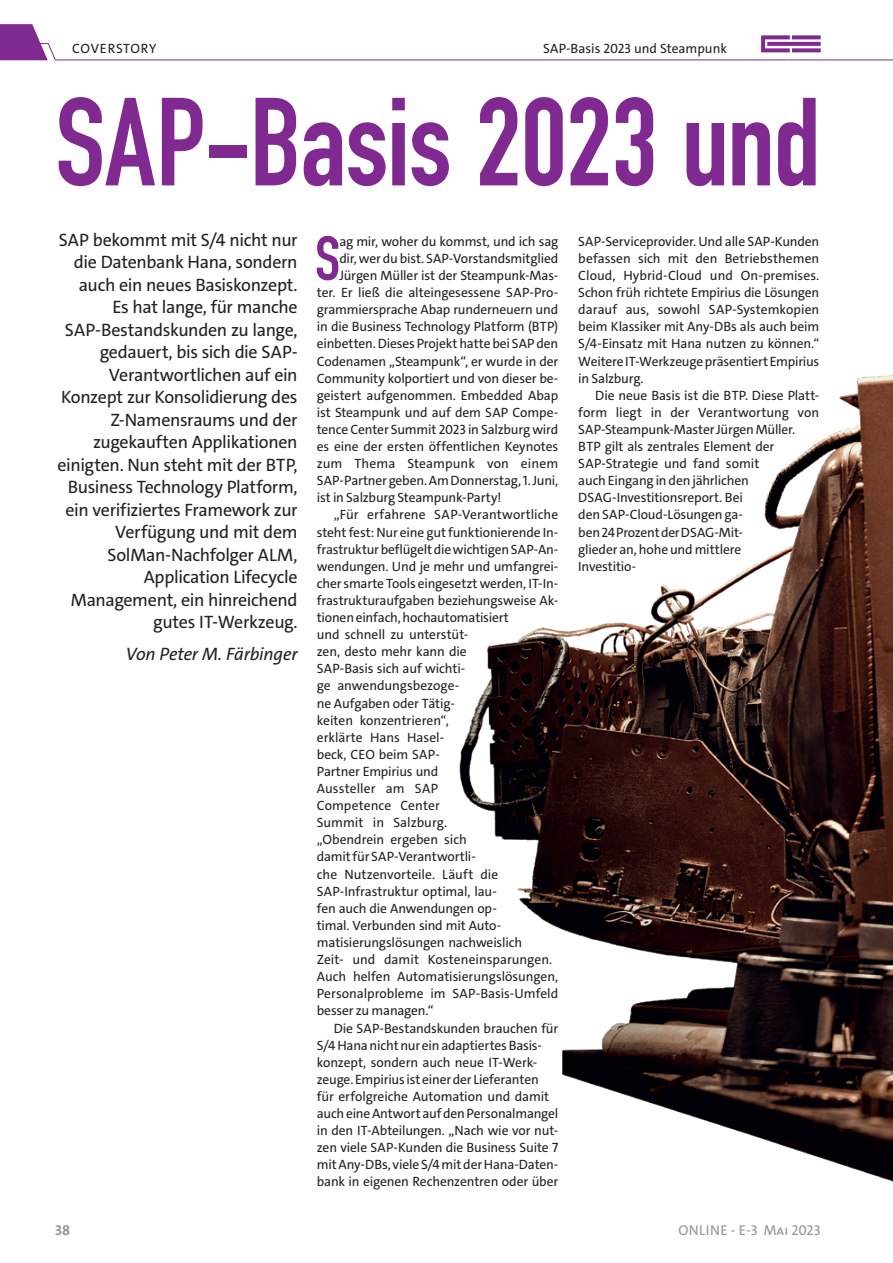
<style>
.page{position:relative;width:893px;height:1263px;background:#fff}
.page>*{position:absolute;margin:0;border:0;box-sizing:border-box;transform-origin:0 0}
.t1{font:700 123px "DIN Condensed";letter-spacing:-.005em;color:#802990}
.t2{font:700 61.5px "DIN Condensed";color:#802990}
.t3{font:18px/22.5px "The Sans";letter-spacing:-.02em;color:#231f20;text-align:right}
.t4{font:italic 18px "The Sans";letter-spacing:-.015em;color:#231f20}
.t5{font:14.25px "The Sans";letter-spacing:.01em;color:#939598}
.t6{font:700 14.25px "The Sans";color:#939598}
.t7{font:13.5px/17.1px "The Sans";letter-spacing:-.01em;color:#231f20;text-align:justify}
.t8{font:13.5px "The Sans";letter-spacing:.04em;color:#231f20}
</style>
<div class="page">
<svg style="left:0;top:24px;width:455px;height:37px"></svg>
<img style="left:455px;top:35px;width:438px;height:1147px">
<p class="t8" style="left:72px;top:39px;width:86px">COVERSTORY</p>
<p class="t7" style="left:543px;top:40px;width:185px">SAP-Basis 2023 und Steampunk</p>
<h1 class="t1" style="left:55px;top:70px;width:767px">SAP-Basis 2023 und</h1>
<p class="t3" style="left:58px;top:229px;width:242px">SAP bekommt mit S/4 nicht nur die Datenbank Hana, sondern auch ein neues Basiskonzept.<br>Es hat lange, für manche<br>SAP-Bestandskunden zu lange, gedauert, bis sich die SAP-<br>Verantwortlichen auf ein<br>Konzept zur Konsolidierung des<br>Z-Namensraums und der zugekauften Applikationen einigten. Nun steht mit der BTP,<br>Business Technology Platform, ein verifiziertes Framework zur<br>Verfügung und mit dem<br>SolMan-Nachfolger ALM,<br>Application Lifecycle<br>Management, ein hinreichend gutes IT-Werkzeug.</p>
<h3 class="t4" style="left:126px;top:642px;width:173px">Von Peter M. Färbinger</h3>
<h2 class="t2" style="left:315px;top:222px;width:26px">S</h2>
<p class="t7" style="left:339px;top:233px;width:220px">ag mir, woher du kommst, und ich sag</p>
<p class="t7" style="left:339px;top:250px;width:220px">dir, wer du bist. SAP-Vorstandsmitglied</p>
<p class="t7" style="left:339px;top:267px;width:220px">Jürgen Müller ist der Steampunk-Mas-</p>
<p class="t7" style="left:317px;top:284px;width:243px">ter. Er ließ die alteingesessene SAP-Pro-</p>
<p class="t7" style="left:317px;top:301px;width:243px">grammiersprache Abap runderneuern und</p>
<p class="t7" style="left:317px;top:318px;width:243px">in die Business Technology Platform (BTP)</p>
<p class="t7" style="left:317px;top:335px;width:243px">einbetten. Dieses Projekt hatte bei SAP den</p>
<p class="t7" style="left:317px;top:352px;width:243px">Codenamen „Steampunk“, er wurde in der</p>
<p class="t7" style="left:317px;top:370px;width:243px">Community kolportiert und von dieser be-</p>
<p class="t7" style="left:317px;top:387px;width:243px">geistert aufgenommen. Embedded Abap</p>
<p class="t7" style="left:317px;top:404px;width:243px">ist Steampunk und auf dem SAP Compe-</p>
<p class="t7" style="left:317px;top:421px;width:243px">tence Center Summit 2023 in Salzburg wird</p>
<p class="t7" style="left:317px;top:438px;width:243px">es eine der ersten öffentlichen Keynotes</p>
<p class="t7" style="left:317px;top:455px;width:243px">zum Thema Steampunk von einem</p>
<p class="t7" style="left:317px;top:472px;width:243px">SAP-Partner geben. Am Donnerstag, 1. Juni,</p>
<p class="t7" style="left:317px;top:489px;width:186px">ist in Salzburg Steampunk-Party!</p>
<p class="t7" style="left:334px;top:506px;width:226px">„Für erfahrene SAP-Verantwortliche</p>
<p class="t7" style="left:317px;top:523px;width:243px">steht fest: Nur eine gut funktionierende In-</p>
<p class="t7" style="left:317px;top:541px;width:243px">frastruktur beflügelt die wichtigen SAP-An-</p>
<p class="t7" style="left:317px;top:558px;width:243px">wendungen. Und je mehr und umfangrei-</p>
<p class="t7" style="left:317px;top:575px;width:243px">cher smarte Tools eingesetzt werden, IT-In-</p>
<p class="t7" style="left:317px;top:592px;width:243px">frastrukturaufgaben beziehungsweise Ak-</p>
<p class="t7" style="left:317px;top:609px;width:193px">tionen einfach, hochautomatisiert</p>
<p class="t7" style="left:317px;top:626px;width:153px">und schnell zu unterstüt-</p>
<p class="t7" style="left:317px;top:643px;width:151px">zen, desto mehr kann die</p>
<p class="t7" style="left:317px;top:660px;width:150px">SAP-Basis sich auf wichti-</p>
<p class="t7" style="left:317px;top:677px;width:144px">ge anwendungsbezoge-</p>
<p class="t7" style="left:317px;top:694px;width:140px">ne Aufgaben oder Tätig-</p>
<p class="t7" style="left:317px;top:712px;width:133px">keiten konzentrieren“,</p>
<p class="t7" style="left:317px;top:729px;width:129px">erklärte Hans Hasel-</p>
<p class="t7" style="left:317px;top:746px;width:125px">beck, CEO beim SAP-</p>
<p class="t7" style="left:317px;top:763px;width:123px">Partner Empirius und</p>
<p class="t7" style="left:317px;top:780px;width:123px">Aussteller am SAP</p>
<p class="t7" style="left:317px;top:797px;width:124px">Competence Center</p>
<p class="t7" style="left:317px;top:814px;width:132px">Summit in Salzburg.</p>
<p class="t7" style="left:317px;top:831px;width:152px">„Obendrein ergeben sich</p>
<p class="t7" style="left:317px;top:848px;width:161px">damit für SAP-Verantwortli-</p>
<p class="t7" style="left:317px;top:865px;width:183px">che Nutzenvorteile. Läuft die</p>
<p class="t7" style="left:317px;top:883px;width:182px">SAP-Infrastruktur optimal, lau-</p>
<p class="t7" style="left:317px;top:900px;width:182px">fen auch die Anwendungen op-</p>
<p class="t7" style="left:317px;top:917px;width:186px">timal. Verbunden sind mit Auto-</p>
<p class="t7" style="left:317px;top:934px;width:207px">matisierungslösungen nachweislich</p>
<p class="t7" style="left:317px;top:951px;width:237px">Zeit- und damit Kosteneinsparungen.</p>
<p class="t7" style="left:317px;top:968px;width:243px">Auch helfen Automatisierungslösungen,</p>
<p class="t7" style="left:317px;top:985px;width:243px">Personalprobleme im SAP-Basis-Umfeld</p>
<p class="t7" style="left:317px;top:1002px;width:118px">besser zu managen.“</p>
<p class="t7" style="left:334px;top:1019px;width:226px">Die SAP-Bestandskunden brauchen für</p>
<p class="t7" style="left:317px;top:1036px;width:227px">S/4 Hana nicht nur ein adaptiertes Basis-</p>
<p class="t7" style="left:317px;top:1054px;width:222px">konzept, sondern auch neue IT-Werk-</p>
<p class="t7" style="left:317px;top:1071px;width:223px">zeuge. Empirius ist einer der Lieferanten</p>
<p class="t7" style="left:317px;top:1088px;width:234px">für erfolgreiche Automation und damit</p>
<p class="t7" style="left:317px;top:1105px;width:243px">auch eine Antwort auf den Personalmangel</p>
<p class="t7" style="left:317px;top:1122px;width:243px">in den IT-Abteilungen. „Nach wie vor nut-</p>
<p class="t7" style="left:317px;top:1139px;width:243px">zen viele SAP-Kunden die Business Suite 7</p>
<p class="t7" style="left:317px;top:1156px;width:243px">mit Any-DBs, viele S/4 mit der Hana-Daten-</p>
<p class="t7" style="left:317px;top:1173px;width:243px">bank in eigenen Rechenzentren oder über</p>
<p class="t7" style="left:578px;top:233px;width:243px">SAP-Serviceprovider. Und alle SAP-Kunden befassen sich mit den Betriebsthemen Cloud, Hybrid-Cloud und On-premises.<br>Schon früh richtete Empirius die Lösungen darauf aus, sowohl SAP-Systemkopien beim Klassiker mit Any-DBs als auch beim S/4-Einsatz mit Hana nutzen zu können.“ Weitere IT-Werkzeuge präsentiert Empirius in Salzburg.</p>
<p class="t7" style="left:578px;top:387px;width:243px;text-align:left;text-indent:17px">Die neue Basis ist die BTP. Diese Platt&shy;form liegt in der Verantwortung von<br>SAP-Steampunk-Master Jürgen Müller.<br>BTP gilt als zentrales Element der<br>SAP-Strategie und fand somit<br>auch Eingang in den jährlichen<br>DSAG-Investitionsreport. Bei<br>den SAP-Cloud-Lösungen ga-<br>ben 24 Prozent der DSAG-Mit-<br>glieder an, hohe und mittlere<br>Investitio-</p>
<p class="t6" style="left:55px;top:1221px;width:16px">38</p>
<p class="t5" style="left:678px;top:1221px;width:144px">ONLINE - E-3 Mai 2023</p>
</div>
